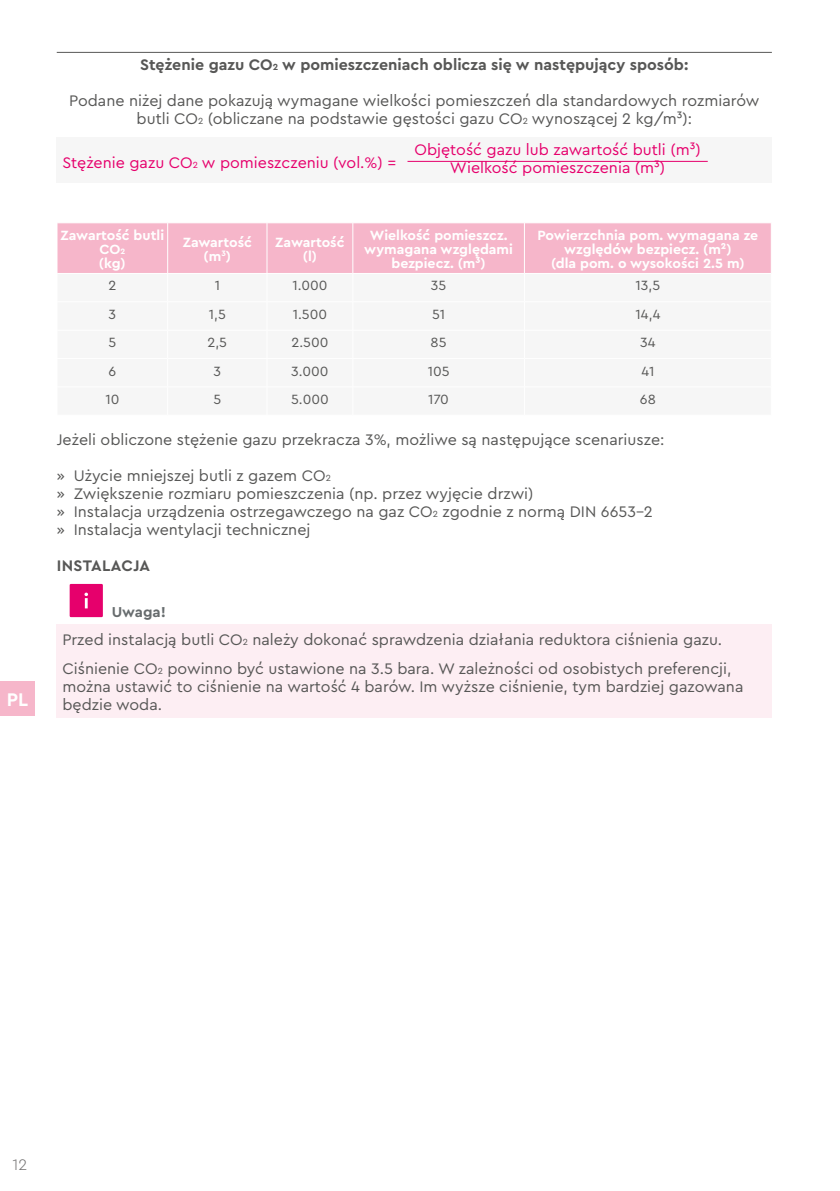
<style>
.page{position:relative;width:840px;height:1191px;background:#fff}
.page>*{position:absolute;margin:0;border:0;box-sizing:border-box;transform-origin:0 0}
.t1{font:700 19.2px "Cera PRO";color:#fff}
.t2{font:16px/18px "Cera PRO";color:#575756}
.t3{font:16px/18px "Cera PRO";color:#e6006c;text-align:center}
.t4{font:700 16px "Cera PRO";color:#575756}
.t5{font:700 16px "Cera PRO";letter-spacing:.02em;color:#575756}
.t6{font:300 16px "Cera PRO";color:#706f6f}
.t7{font:700 15px "Cera PRO";letter-spacing:-.005em;color:#676c6e}
.t8{font:700 14px/14px "Cera PRO";color:#fff;text-align:center}
.t9{font:14px "Cera PRO";color:#575756}
.s1{font-size:9.4px}
.s2{font-size:8.2px}
</style>
<div class="page">
<div style="left:0;top:681px;width:34px;height:34px;background:#f6b6ca"></div>
<hr style="left:57px;top:52px;width:714px;height:1px;background:#575756">
<div style="left:57px;top:625px;width:714px;height:28px;background:#fdeef3"></div>
<div style="left:57px;top:653px;width:714px;height:64px;background:#fdeef3"></div>
<div style="left:57px;top:137px;width:714px;height:46px;background:#f6f6f6"></div>
<hr style="left:407px;top:161px;width:300px;height:1px;background:#e6006c">
<div style="left:57px;top:223px;width:714px;height:50px;background:#f6b6ca"></div>
<div style="left:70px;top:584px;width:33px;height:33px;background:#e6006c"></div>
<svg style="left:84px;top:592px;width:4px;height:16px"></svg>
<p class="t1" style="left:7px;top:687px;width:23px">PL</p>
<p class="t4" style="left:140px;top:54px;width:549px">Stężenie gazu CO<span class="s1">2</span> w pomieszczeniach oblicza się w następujący sposób:</p>
<p class="t2" style="left:69px;top:91px;width:691px;text-align:center">Podane niżej dane pokazują wymagane wielkości pomieszczeń dla standardowych rozmiarów butli CO<span class="s1">2</span> (obliczane na podstawie gęstości gazu CO<span class="s1">2</span> wynoszącej 2 kg/m³):</p>
<p class="t3" style="left:414px;top:140px;width:287px">Objętość gazu lub zawartość butli (m³)<br>Wielkość pomieszczenia (m³)</p>
<p class="t3" style="left:62px;top:153px;width:335px">Stężenie gazu CO<span class="s1">2</span> w pomieszczeniu (vol.%) =</p>
<p class="t8" style="left:60px;top:227px;width:105px">Zawartość butli<br>CO<span class="s2">2<br></span>(kg)</p>
<p class="t8" style="left:183px;top:234px;width:71px">Zawartość (m<sup>3</sup>)</p>
<p class="t8" style="left:275px;top:234px;width:71px">Zawartość (l)</p>
<p class="t8" style="left:364px;top:227px;width:150px">Wielkość pomieszcz. wymagana względami bezpiecz. (m³)</p>
<p class="t8" style="left:537px;top:227px;width:222px">Powierzchnia pom. wymagana ze względów bezpiecz. (m²)<br>(dla pom. o wysokości 2.5 m)</p>
<p class="t9" style="left:108px;top:276px;width:9px">2</p>
<p class="t9" style="left:214px;top:276px;width:7px">1</p>
<p class="t9" style="left:292px;top:276px;width:37px">1.000</p>
<p class="t9" style="left:430px;top:276px;width:17px">35</p>
<p class="t9" style="left:635px;top:276px;width:26px">13,5</p>
<p class="t9" style="left:108px;top:305px;width:9px">3</p>
<p class="t9" style="left:209px;top:305px;width:18px">1,5</p>
<p class="t9" style="left:292px;top:305px;width:36px">1.500</p>
<p class="t9" style="left:432px;top:305px;width:15px">51</p>
<p class="t9" style="left:635px;top:305px;width:27px">14,4</p>
<p class="t9" style="left:108px;top:333px;width:9px">5</p>
<p class="t9" style="left:207px;top:333px;width:21px">2,5</p>
<p class="t9" style="left:291px;top:333px;width:38px">2.500</p>
<p class="t9" style="left:430px;top:333px;width:17px">85</p>
<p class="t9" style="left:640px;top:333px;width:17px">34</p>
<p class="t9" style="left:108px;top:361px;width:9px">6</p>
<p class="t9" style="left:213px;top:361px;width:9px">3</p>
<p class="t9" style="left:291px;top:361px;width:39px">3.000</p>
<p class="t9" style="left:427px;top:361px;width:23px">105</p>
<p class="t9" style="left:641px;top:361px;width:14px">41</p>
<p class="t9" style="left:105px;top:390px;width:16px">10</p>
<p class="t9" style="left:213px;top:390px;width:9px">5</p>
<p class="t9" style="left:291px;top:390px;width:39px">5.000</p>
<p class="t9" style="left:428px;top:390px;width:22px">170</p>
<p class="t9" style="left:639px;top:390px;width:17px">68</p>
<p class="t2" style="left:57px;top:429px;width:609px">Jeżeli obliczone stężenie gazu przekracza 3%, możliwe są następujące scenariusze:</p>
<p class="t2" style="left:57px;top:465px;width:597px">» Użycie mniejszej butli z gazem CO<span class="s1">2<br></span>» Zwiększenie rozmiaru pomieszczenia (np. przez wyjęcie drzwi)<br>» Instalacja urządzenia ostrzegawczego na gaz CO<span class="s1">2</span> zgodnie z normą DIN 6653-2 » Instalacja wentylacji technicznej</p>
<p class="t5" style="left:57px;top:555px;width:95px">INSTALACJA</p>
<p class="t7" style="left:112px;top:602px;width:56px">Uwaga!</p>
<p class="t2" style="left:62px;top:625px;width:670px;line-height:28.2px">Przed instalacją butli CO<span class="s1">2</span> należy dokonać sprawdzenia działania reduktora ciśnienia gazu.<br>Ciśnienie CO<span class="s1">2</span> powinno być ustawione na 3.5 bara. W zależności od osobistych preferencji,</p>
<p class="t2" style="left:62px;top:676px;width:682px">można ustawić to ciśnienie na wartość 4 barów. Im wyższe ciśnienie, tym bardziej gazowana będzie woda.</p>
<p class="t6" style="left:12px;top:1154px;width:16px">12</p>
</div>
